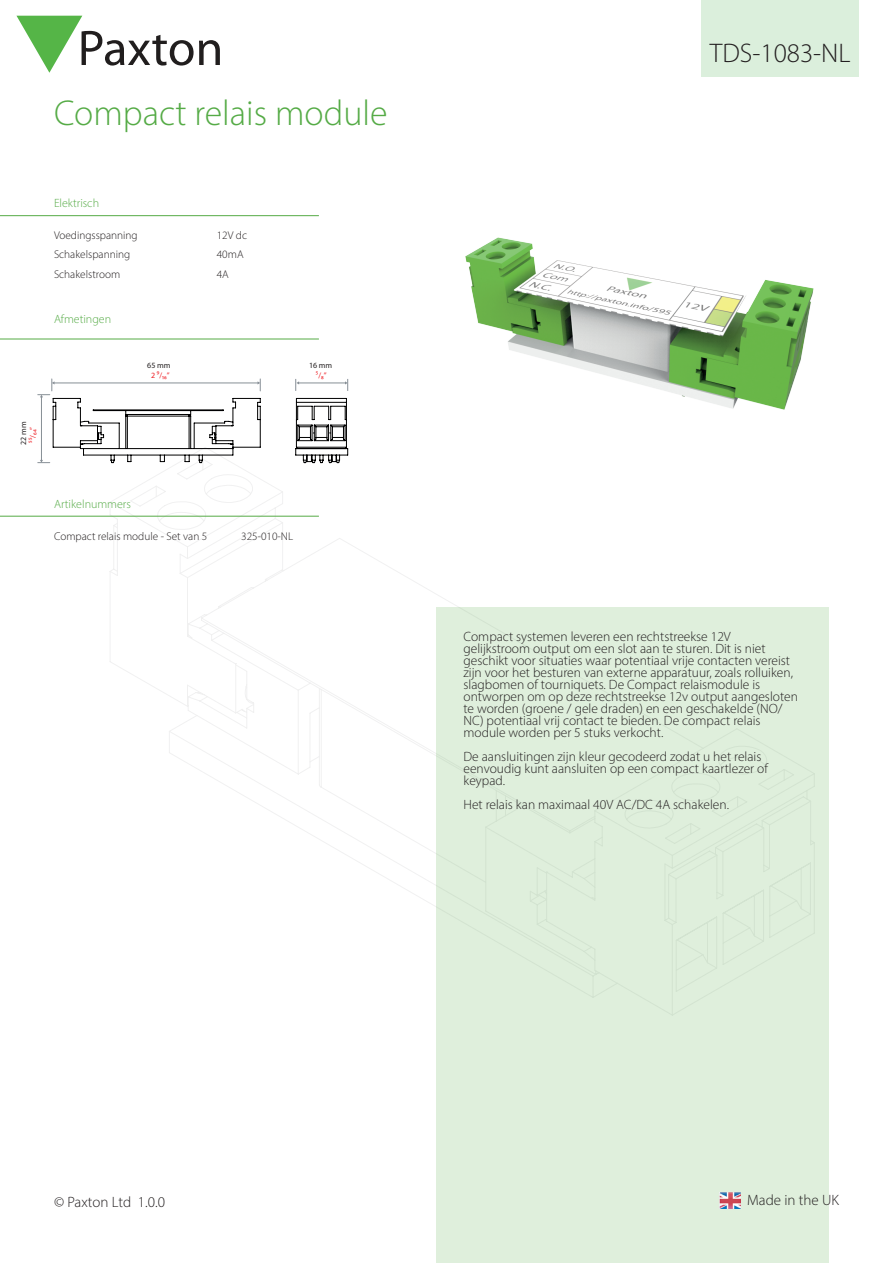
<style>
.page{position:relative;width:893px;height:1263px;background:#fff}
.page>*{position:absolute;margin:0;border:0;box-sizing:border-box;transform-origin:0 0}
.Specs_table_headers{font:300 36px "Myriad Pro";color:#55ab46}
.t1{font:300 27px "Myriad Pro";color:#231f20}
.DS_Footer{font:300 15px "Myriad Pro";color:#231f20}
.Specs_body_text{font:300 13.5px/12px "Myriad Pro";color:#231f20}
.Specs_body_text-2{font:300 12px "Myriad Pro";color:#55ab46}
.Specs_body_text-3{font:300 11.25px "Myriad Pro";color:#231f20}
.DS_Specs_text{font:300 11.25px "Myriad Pro";color:#231f20}
.t2{font:7.95px "Myriad Pro";color:#ee1d23}
.t3{font:7.95px "Myriad Pro";color:#231f20}
</style>
<div class="page">
<svg style="left:16px;top:16px;width:204px;height:57px"></svg>
<img style="left:465px;top:237px;width:349px;height:173px">
<svg style="left:110px;top:448px;width:348px;height:567px"></svg>
<div style="left:702px;top:0;width:157px;height:77px;background:#dbefdc"></div>
<hr style="left:299px;top:383px;width:46px;height:1px;background:#878f96">
<svg style="left:295px;top:379px;width:4px;height:12px"></svg>
<svg style="left:345px;top:379px;width:3px;height:12px"></svg>
<svg style="left:38px;top:379px;width:223px;height:84px"></svg>
<svg style="left:295px;top:398px;width:53px;height:65px"></svg>
<hr style="left:0;top:516px;width:319px;height:1px;background:#55ab46">
<hr style="left:0;top:215px;width:319px;height:1px;background:#55ab46">
<div style="left:437px;top:607px;width:392px;height:656px;background:#dfefdc"></div>
<hr style="left:0;top:339px;width:319px;height:1px;background:#55ab46">
<img style="left:720px;top:1192px;width:21px;height:17px">
<p class="Specs_table_headers" style="left:54px;top:91px;width:335px">Compact relais module</p>
<p class="t3" style="left:19px;top:445px;width:25px;rotate:-90deg">22 mm</p>
<p class="t2" style="left:28px;top:443px;width:17px;rotate:-90deg">55/64”</p>
<p class="Specs_body_text-2" style="left:54px;top:196px;width:47px">Elektrisch</p>
<p class="DS_Specs_text" style="left:54px;top:229px;width:85px">Voedingsspanning</p>
<p class="DS_Specs_text" style="left:54px;top:248px;width:78px">Schakelspanning</p>
<p class="DS_Specs_text" style="left:54px;top:267px;width:68px">Schakelstroom</p>
<p class="Specs_body_text-2" style="left:54px;top:312px;width:59px">Afmetingen</p>
<p class="t3" style="left:147px;top:361px;width:25px">65 mm</p>
<p class="t2" style="left:151px;top:371px;width:20px">2 9/16”</p>
<p class="Specs_body_text-3" style="left:217px;top:229px;width:32px">12V dc</p>
<p class="Specs_body_text-3" style="left:217px;top:248px;width:28px">40mA</p>
<p class="Specs_body_text-3" style="left:217px;top:267px;width:14px">4A</p>
<p class="t3" style="left:309px;top:361px;width:25px">16 mm</p>
<p class="t2" style="left:316px;top:371px;width:12px">5/8”</p>
<p class="Specs_body_text-2" style="left:54px;top:497px;width:78px">Artikelnummers</p>
<p class="Specs_body_text-3" style="left:54px;top:529px;width:155px">Compact relais module - Set van 5</p>
<p class="Specs_body_text-3" style="left:241px;top:529px;width:53px">325-010-NL</p>
<h2 class="t1" style="left:710px;top:36px;width:142px">TDS-1083-NL</h2>
<p class="Specs_body_text" style="left:463px;top:630px;width:336px">Compact systemen leveren een rechtstreekse 12V gelijkstroom output om een slot aan te sturen. Dit is niet geschikt voor situaties waar potentiaal vrije contacten vereist zijn voor het besturen van externe apparatuur, zoals rolluiken, slagbomen of tourniquets. De Compact relaismodule is ontworpen om op deze rechtstreekse 12v output aangesloten te worden (groene / gele draden) en een geschakelde (NO/ NC) potentiaal vrij contact te bieden. De compact relais module worden per 5 stuks verkocht.</p>
<p class="Specs_body_text" style="left:463px;top:750px;width:306px">De aansluitingen zijn kleur gecodeerd zodat u het relais eenvoudig kunt aansluiten op een compact kaartlezer of keypad.</p>
<p class="Specs_body_text" style="left:463px;top:798px;width:267px">Het relais kan maximaal 40V AC/DC 4A schakelen.</p>
<p class="DS_Footer" style="left:54px;top:1193px;width:79px">© Paxton Ltd</p>
<p class="DS_Footer" style="left:138px;top:1193px;width:29px">1.0.0</p>
<p class="DS_Footer" style="left:747px;top:1191px;width:93px">Made in the UK</p>
</div>
